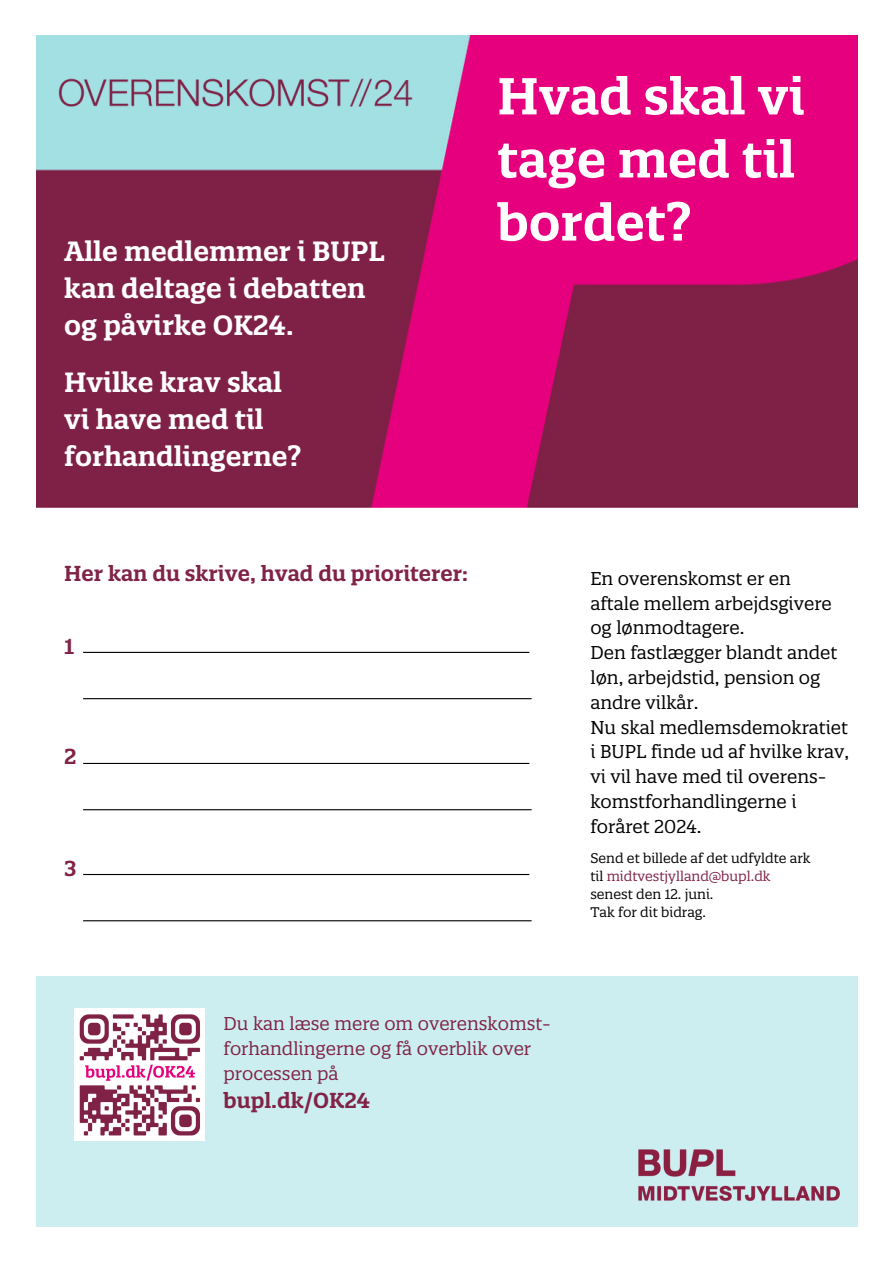
<style>
.page{position:relative;width:894px;height:1264px;background:#fff}
.page>*{position:absolute;margin:0;border:0;box-sizing:border-box;transform-origin:0 0}
.t1{font:600 50.25px/63px "Quatro Slab";color:#fff}
.t2{font:600 27px/37.2px "Quatro Slab";color:#fff}
.t3{font:600 21px "Quatro Slab";color:#802346}
.t4{font:18px/24.8px "Quatro Slab";color:#000}
.t5{font:18px/24.8px "Quatro Slab";color:#802346}
.t6{font:13.5px/18px "Quatro Slab";color:#000}
.s1{color:#802346}
</style>
<div class="page">
<img style="left:36px;top:35px;width:822px;height:472px">
<img style="left:54px;top:72px;width:363px;height:40px">
<div style="left:36px;top:976px;width:828px;height:251px;background:#cceef0"></div>
<img style="left:638px;top:1149px;width:202px;height:52px">
<div style="left:858px;top:0;width:35px;height:1244px;background:#fff"></div>
<hr style="left:83px;top:652px;width:446px;height:1px;background:#000">
<hr style="left:83px;top:698px;width:448px;height:1px;background:#000">
<hr style="left:83px;top:763px;width:446px;height:1px;background:#000">
<hr style="left:83px;top:809px;width:448px;height:1px;background:#000">
<hr style="left:83px;top:874px;width:446px;height:1px;background:#000">
<hr style="left:83px;top:920px;width:448px;height:1px;background:#000">
<img style="left:74px;top:1008px;width:131px;height:132px">
<h2 class="t2" style="left:64px;top:232px;width:322px">Alle medlemmer i BUPL kan deltage i debatten og påvirke OK24.</h2>
<h2 class="t2" style="left:64px;top:363px;width:239px">Hvilke krav skal vi have med til forhandlingerne?</h2>
<h1 class="t1" style="left:497px;top:64px;width:309px">Hvad skal vi tage med til bordet?</h1>
<p class="t3" style="left:64px;top:559px;width:405px">Her kan du skrive, hvad du prioriterer:</p>
<p class="t3" style="left:64px;top:632px;width:11px">1</p>
<p class="t3" style="left:64px;top:743px;width:14px">2</p>
<p class="t3" style="left:64px;top:854px;width:14px">3</p>
<p class="t4" style="left:590px;top:566px;width:260px">En overenskomst er en<br>aftale mellem arbejdsgivere og lønmodtagere.<br>Den fastlægger blandt andet løn, arbejdstid, pension og andre vilkår.<br>Nu skal medlemsdemokratiet i BUPL finde ud af hvilke krav, vi vil have med til overens&shy;komstforhandlingerne i foråret 2024.</p>
<p class="t6" style="left:590px;top:849px;width:222px">Send et billede af det udfyldte ark til <span class="s1">midtvestjylland@bupl.dk </span>senest den 12. juni.<br>Tak for dit bidrag.</p>
<p class="t5" style="left:223px;top:1011px;width:329px">Du kan læse mere om overenskomst&shy;forhandlingerne og få overblik over processen på</p>
<p class="t3" style="left:223px;top:1086px;width:148px">bupl.dk/OK24</p>
</div>
